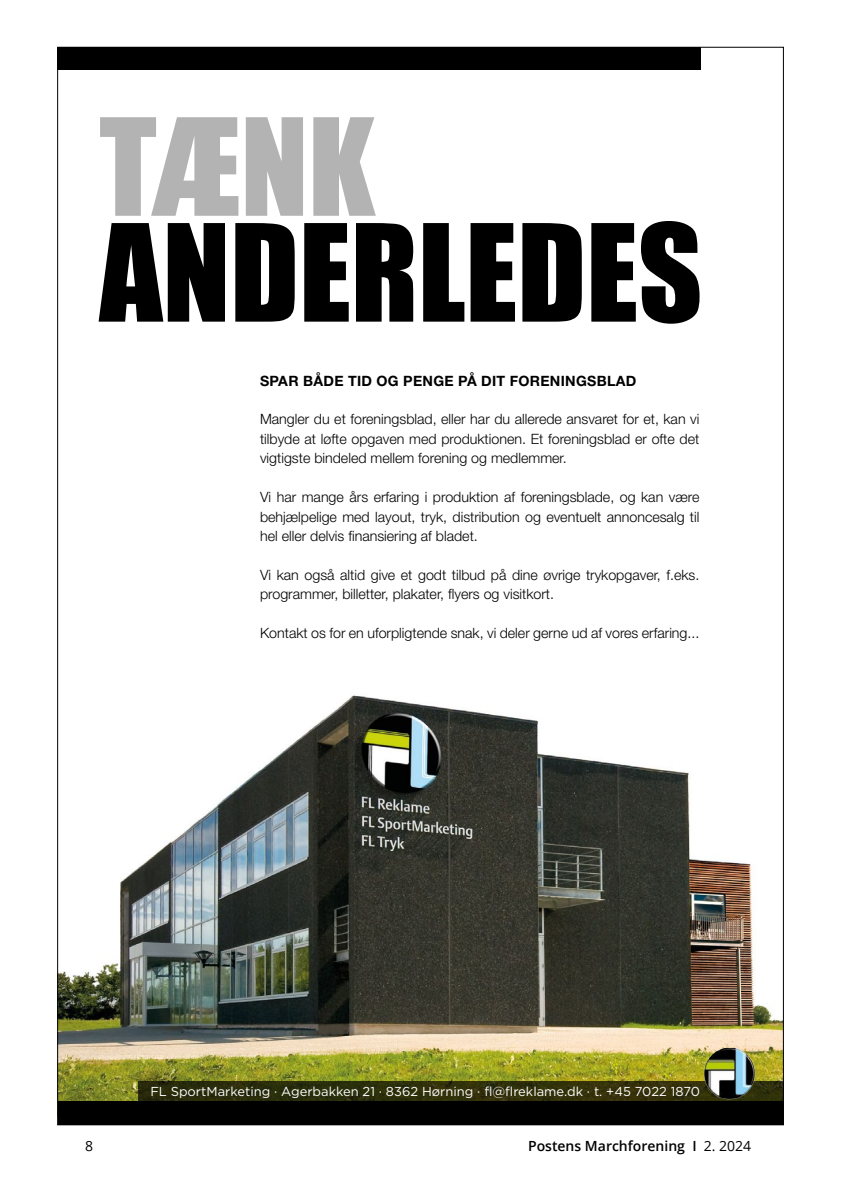
<style>
.page{position:relative;width:842px;height:1191px;background:#fff}
.page>*{position:absolute;margin:0;border:0;box-sizing:border-box;transform-origin:0 0}
.t1{font:124.6px/105.8px "Impact";color:#000}
.t2{font:300 14.2px/19.4px "Helvetica Neue LT Std";color:#000;text-align:justify}
.t3{font:700 14.2px "Helvetica Neue LT Std";letter-spacing:.02em;color:#000}
.t4{font:600 14px "Open Sans";color:#000}
.t5{font:14px "Open Sans";color:#000}
.t6{font:13px "Gotham";color:#fff}
.s1{font-weight:400}
</style>
<div class="page">
<img style="left:59px;top:695px;width:723px;height:406px">
<div style="left:58px;top:47px;width:643px;height:23px;background:#000"></div>
<div style="left:58px;top:1101px;width:725px;height:23px;background:#000"></div>
<svg style="left:139px;top:1080px;width:643px;height:21px;background:#33340c"></svg>
<img style="left:699px;top:1042px;width:61px;height:59px">
<h1 class="t1" style="left:99px;top:111px;width:605px">TÆNK<br>ANDERLEDES</h1>
<p class="t3" style="left:260px;top:372px;width:378px">SPAR BÅDE TID OG PENGE PÅ DIT FORENINGSBLAD</p>
<p class="t2" style="left:260px;top:409px;width:441px">Mangler du et foreningsblad, eller har du allerede ansvaret for et, kan vi tilbyde at løfte opgaven med produktionen. Et foreningsblad er ofte det vigtigste bindeled mellem forening og medlemmer.</p>
<p class="t2" style="left:260px;top:487px;width:441px">Vi har mange års erfaring i produktion af foreningsblade, og kan være behjælpelige med layout, tryk, distribution og eventuelt annoncesalg til hel eller delvis finansiering af bladet.</p>
<p class="t2" style="left:260px;top:565px;width:441px">Vi kan også altid give et godt tilbud på dine øvrige trykopgaver, f.eks. programmer, billetter, plakater, flyers og visitkort.</p>
<p class="t2" style="left:260px;top:623px;width:441px">Kontakt os for en uforpligtende snak, vi deler gerne ud af vores erfaring...</p>
<p class="t6" style="left:150px;top:1082px;width:551px">FL SportMarketing · Agerbakken 21 · 8362 Hørning · fl@flreklame.dk · t. +45 7022 1870</p>
<p class="t5" style="left:85px;top:1136px;width:10px">8</p>
<p class="t4" style="left:528px;top:1136px;width:225px">Postens Marchforening I <span class="s1">2. 2024</span></p>
</div>
